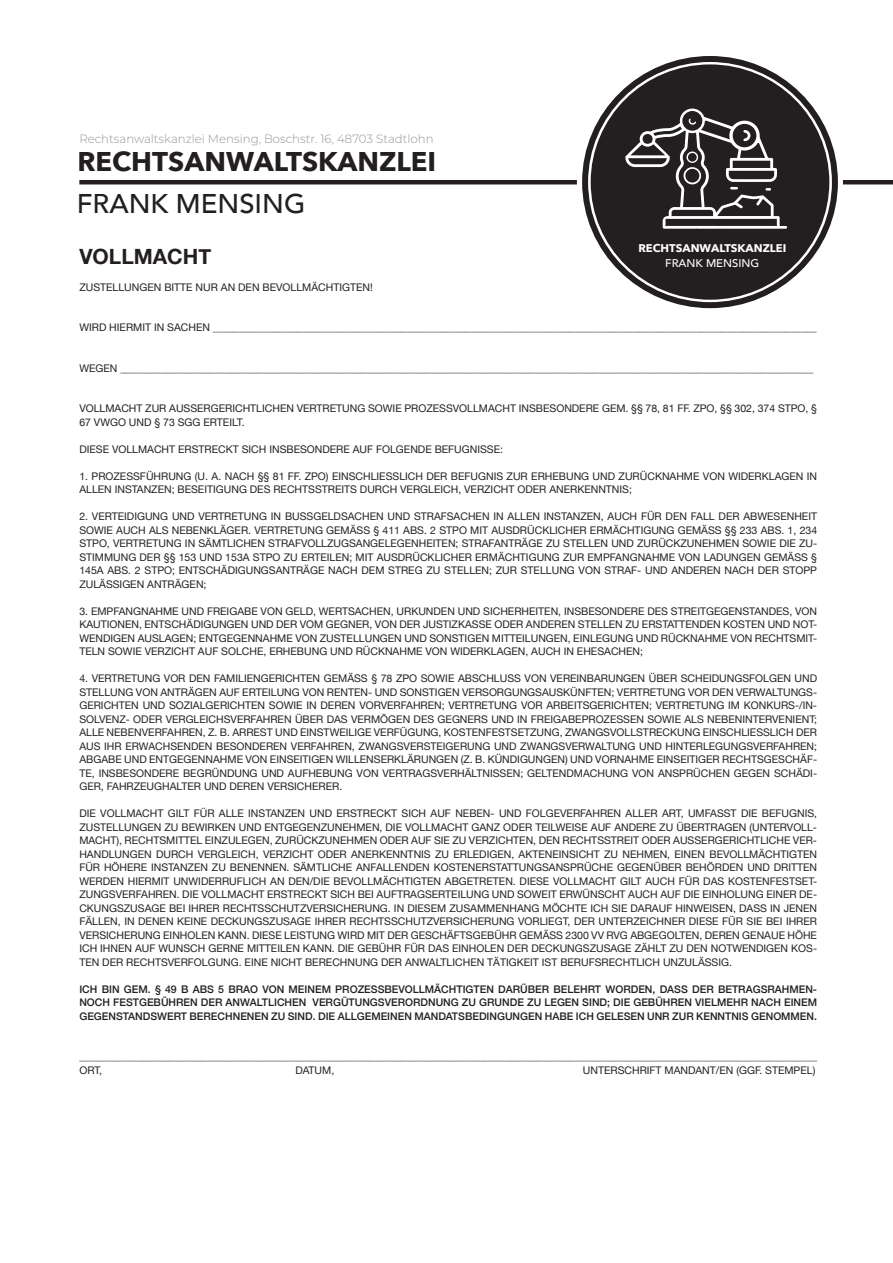
<style>
.page{position:relative;width:893px;height:1263px;background:#fff}
.page>*{position:absolute;margin:0;border:0;box-sizing:border-box;transform-origin:0 0}
.t1{font:700 27px "Avenir Next";color:#231f20}
.t2{font:500 27px "Avenir";color:#231f20}
.t3{font:700 21px "Helvetica Neue";color:#231f20}
.t4{font:300 12px "Montserrat";color:#939598}
.t5{font:700 11.1px "Avenir Next";color:#fff}
.t6{font:500 11.1px "Avenir";color:#fff}
.t7{font:10.5px/13.5px "Helvetica Neue";color:#231f20;text-align:justify}
.t8{font:500 10.5px/13.5px "Helvetica Neue";color:#231f20;text-align:justify}
</style>
<div class="page">
<hr style="left:79px;top:180px;width:814px;height:4px;background:#231f20">
<svg style="left:578px;top:52px;width:263px;height:259px"></svg>
<div style="left:594px;top:67px;width:232px;height:230px;background:#231f20;border-radius:50%"></div>
<div style="left:591px;top:64px;width:238px;height:236px;border:6px solid #231f20;border-radius:50%"></div>
<svg style="left:623px;top:79px;width:166px;height:150px"></svg>
<div style="left:582px;top:56px;width:256px;height:252px;border:6px solid #231f20;border-radius:50%"></div>
<p class="t4" style="left:79px;top:131px;width:356px">Rechtsanwaltskanzlei Mensing, Boschstr. 16, 48703 Stadtlohn</p>
<h1 class="t1" style="left:77px;top:138px;width:360px">RECHTSANWALTSKANZLEI</h1>
<h1 class="t2" style="left:77px;top:180px;width:230px">FRANK MENSING</h1>
<p class="t5" style="left:638px;top:239px;width:149px">RECHTSANWALTSKANZLEI</p>
<p class="t6" style="left:665px;top:253px;width:96px">FRANK MENSING</p>
<h2 class="t3" style="left:79px;top:240px;width:133px">VOLLMACHT</h2>
<p class="t7" style="left:79px;top:281px;width:295px">ZUSTELLUNGEN BITTE NUR AN DEN BEVOLLMÄCHTIGTEN!</p>
<p class="t7" style="left:79px;top:321px;width:739px">WIRD HIERMIT IN SACHEN ___________________________________________________________________________________________________________________</p>
<p class="t7" style="left:79px;top:362px;width:736px">WEGEN ____________________________________________________________________________________________________________________________________</p>
<p class="t7" style="left:79px;top:402px;width:739px">VOLLMACHT ZUR AUSSERGERICHTLICHEN VERTRETUNG SOWIE PROZESSVOLLMACHT INSBESONDERE GEM. §§ 78, 81 FF. ZPO, §§ 302, 374 STPO, §<br>67 VWGO UND § 73 SGG ERTEILT.</p>
<p class="t7" style="left:79px;top:443px;width:425px">DIESE VOLLMACHT ERSTRECKT SICH INSBESONDERE AUF FOLGENDE BEFUGNISSE:</p>
<p class="t7" style="left:79px;top:470px;width:739px">1. PROZESSFÜHRUNG (U. A. NACH §§ 81 FF. ZPO) EINSCHLIESSLICH DER BEFUGNIS ZUR ERHEBUNG UND ZURÜCKNAHME VON WIDERKLAGEN IN<br>ALLEN INSTANZEN; BESEITIGUNG DES RECHTSSTREITS DURCH VERGLEICH, VERZICHT ODER ANERKENNTNIS;</p>
<p class="t7" style="left:79px;top:510px;width:739px">2. VERTEIDIGUNG UND VERTRETUNG IN BUSSGELDSACHEN UND STRAFSACHEN IN ALLEN INSTANZEN, AUCH FÜR DEN FALL DER ABWESENHEIT SOWIE AUCH ALS NEBENKLÄGER. VERTRETUNG GEMÄSS § 411 ABS. 2 STPO MIT AUSDRÜCKLICHER ERMÄCHTIGUNG GEMÄSS §§ 233 ABS. 1, 234<br>STPO, VERTRETUNG IN SÄMTLICHEN STRAFVOLLZUGSANGELEGENHEITEN; STRAFANTRÄGE ZU STELLEN UND ZURÜCKZUNEHMEN SOWIE DIE ZU-STIMMUNG DER §§ 153 UND 153A STPO ZU ERTEILEN; MIT AUSDRÜCKLICHER ERMÄCHTIGUNG ZUR EMPFANGNAHME VON LADUNGEN GEMÄSS § 145A ABS. 2 STPO; ENTSCHÄDIGUNGSANTRÄGE NACH DEM STREG ZU STELLEN; ZUR STELLUNG VON STRAF- UND ANDEREN NACH DER STOPP ZULÄSSIGEN ANTRÄGEN;</p>
<p class="t7" style="left:79px;top:605px;width:739px">3. EMPFANGNAHME UND FREIGABE VON GELD, WERTSACHEN, URKUNDEN UND SICHERHEITEN, INSBESONDERE DES STREITGEGENSTANDES, VON KAUTIONEN, ENTSCHÄDIGUNGEN UND DER VOM GEGNER, VON DER JUSTIZKASSE ODER ANDEREN STELLEN ZU ERSTATTENDEN KOSTEN UND NOT-WENDIGEN AUSLAGEN; ENTGEGENNAHME VON ZUSTELLUNGEN UND SONSTIGEN MITTEILUNGEN, EINLEGUNG UND RÜCKNAHME VON RECHTSMIT-TELN SOWIE VERZICHT AUF SOLCHE, ERHEBUNG UND RÜCKNAHME VON WIDERKLAGEN, AUCH IN EHESACHEN;</p>
<p class="t7" style="left:79px;top:672px;width:739px">4. VERTRETUNG VOR DEN FAMILIENGERICHTEN GEMÄSS § 78 ZPO SOWIE ABSCHLUSS VON VEREINBARUNGEN ÜBER SCHEIDUNGSFOLGEN UND STELLUNG VON ANTRÄGEN AUF ERTEILUNG VON RENTEN- UND SONSTIGEN VERSORGUNGSAUSKÜNFTEN; VERTRETUNG VOR DEN VERWALTUNGS-GERICHTEN UND SOZIALGERICHTEN SOWIE IN DEREN VORVERFAHREN; VERTRETUNG VOR ARBEITSGERICHTEN; VERTRETUNG IM KONKURS-/IN-SOLVENZ- ODER VERGLEICHSVERFAHREN ÜBER DAS VERMÖGEN DES GEGNERS UND IN FREIGABEPROZESSEN SOWIE ALS NEBENINTERVENIENT; ALLE NEBENVERFAHREN, Z. B. ARREST UND EINSTWEILIGE VERFÜGUNG, KOSTENFESTSETZUNG, ZWANGSVOLLSTRECKUNG EINSCHLIESSLICH DER AUS IHR ERWACHSENDEN BESONDEREN VERFAHREN, ZWANGSVERSTEIGERUNG UND ZWANGSVERWALTUNG UND HINTERLEGUNGSVERFAHREN; ABGABE UND ENTGEGENNAHME VON EINSEITIGEN WILLENSERKLÄRUNGEN (Z. B. KÜNDIGUNGEN) UND VORNAHME EINSEITIGER RECHTSGESCHÄF-TE, INSBESONDERE BEGRÜNDUNG UND AUFHEBUNG VON VERTRAGSVERHÄLTNISSEN; GELTENDMACHUNG VON ANSPRÜCHEN GEGEN SCHÄDI-GER, FAHRZEUGHALTER UND DEREN VERSICHERER.</p>
<p class="t7" style="left:79px;top:807px;width:739px">DIE VOLLMACHT GILT FÜR ALLE INSTANZEN UND ERSTRECKT SICH AUF NEBEN- UND FOLGEVERFAHREN ALLER ART, UMFASST DIE BEFUGNIS, ZUSTELLUNGEN ZU BEWIRKEN UND ENTGEGENZUNEHMEN, DIE VOLLMACHT GANZ ODER TEILWEISE AUF ANDERE ZU ÜBERTRAGEN (UNTERVOLL-MACHT), RECHTSMITTEL EINZULEGEN, ZURÜCKZUNEHMEN ODER AUF SIE ZU VERZICHTEN, DEN RECHTSSTREIT ODER AUSSERGERICHTLICHE VER-HANDLUNGEN DURCH VERGLEICH, VERZICHT ODER ANERKENNTNIS ZU ERLEDIGEN, AKTENEINSICHT ZU NEHMEN, EINEN BEVOLLMÄCHTIGTEN FÜR HÖHERE INSTANZEN ZU BENENNEN. SÄMTLICHE ANFALLENDEN KOSTENERSTATTUNGSANSPRÜCHE GEGENÜBER BEHÖRDEN UND DRITTEN WERDEN HIERMIT UNWIDERRUFLICH AN DEN/DIE BEVOLLMÄCHTIGTEN ABGETRETEN. DIESE VOLLMACHT GILT AUCH FÜR DAS KOSTENFESTSET-ZUNGSVERFAHREN. DIE VOLLMACHT ERSTRECKT SICH BEI AUFTRAGSERTEILUNG UND SOWEIT ERWÜNSCHT AUCH AUF DIE EINHOLUNG EINER DE-CKUNGSZUSAGE BEI IHRER RECHTSSCHUTZVERSICHERUNG. IN DIESEM ZUSAMMENHANG MÖCHTE ICH SIE DARAUF HINWEISEN, DASS IN JENEN FÄLLEN, IN DENEN KEINE DECKUNGSZUSAGE IHRER RECHTSSCHUTZVERSICHERUNG VORLIEGT, DER UNTERZEICHNER DIESE FÜR SIE BEI IHRER VERSICHERUNG EINHOLEN KANN. DIESE LEISTUNG WIRD MIT DER GESCHÄFTSGEBÜHR GEMÄSS 2300 VV RVG ABGEGOLTEN, DEREN GENAUE HÖHE ICH IHNEN AUF WUNSCH GERNE MITTEILEN KANN. DIE GEBÜHR FÜR DAS EINHOLEN DER DECKUNGSZUSAGE ZÄHLT ZU DEN NOTWENDIGEN KOS-TEN DER RECHTSVERFOLGUNG. EINE NICHT BERECHNUNG DER ANWALTLICHEN TÄTIGKEIT IST BERUFSRECHTLICH UNZULÄSSIG.</p>
<p class="t8" style="left:79px;top:981px;width:739px">ICH BIN GEM. § 49 B ABS 5 BRAO VON MEINEM PROZESSBEVOLLMÄCHTIGTEN DARÜBER BELEHRT WORDEN, DASS DER BETRAGSRAHMEN-NOCH FESTGEBÜHREN DER ANWALTLICHEN VERGÜTUNGSVERORDNUNG ZU GRUNDE ZU LEGEN SIND; DIE GEBÜHREN VIELMEHR NACH EINEM GEGENSTANDSWERT BERECHNENEN ZU SIND. DIE ALLGEMEINEN MANDATSBEDINGUNGEN HABE ICH GELESEN UNR ZUR KENNTNIS GENOMMEN.</p>
<p class="t7" style="left:79px;top:1050px;width:739px">____________________________________________________________________________________________________________________________________________<br>ORT,</p>
<p class="t7" style="left:295px;top:1064px;width:40px">DATUM,</p>
<p class="t7" style="left:583px;top:1064px;width:234px">UNTERSCHRIFT MANDANT/EN (GGF. STEMPEL)</p>
</div>
